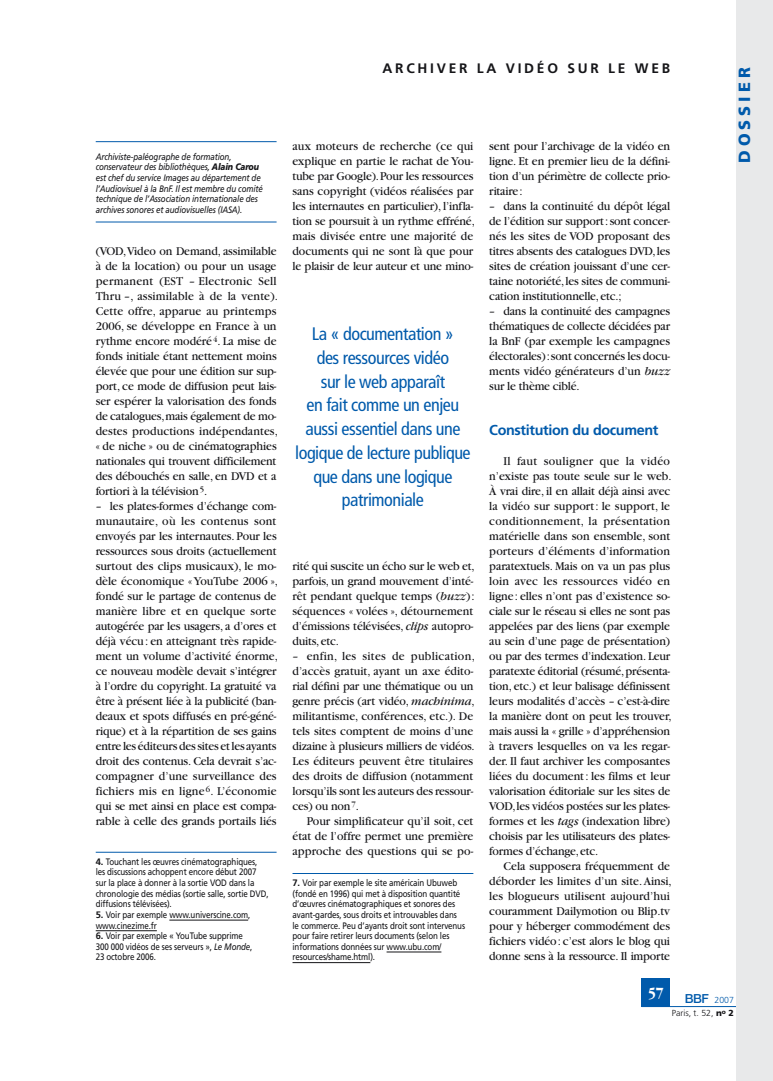
<style>
.page{position:relative;width:773px;height:1081px;background:#fff}
.page>*{position:absolute;margin:0;border:0;box-sizing:border-box;transform-origin:0 0}
.t1{font:condensed 18.12px/23.8px "Frutiger";letter-spacing:-.025em;color:#005aab;text-align:center}
.t2{font:900 16.25px "Frutiger";letter-spacing:.25em;color:#005aab}
.t3{font:700 16.25px "Garamond";color:#fff;scale:.85 1}
.t4{font:700 14.38px "Frutiger";letter-spacing:-.025em;color:#005aab}
.t5{font:700 13.75px "Frutiger";letter-spacing:.2em;color:#151518}
.t6{font:12.5px/15px "Garamond";letter-spacing:-.01em;color:#151518;scale:.95 1}
.t7{font:9.38px/10.6px "Frutiger";letter-spacing:-.015em;color:#151518;scale:.85 1}
.t8{font:italic 9.38px/10.6px "Frutiger";letter-spacing:-.015em;color:#151518;scale:.85 1}
.t9{font:300 8.75px/12.9px "Frutiger";color:#151518;text-align:right}
.s1{font-weight:900}
.s2{font-weight:700}
.s3{font-style:italic}
.s4{font-family:"Helvetica Neue";font-weight:500;font-size:12.5px;color:#005aab}
.s5{color:#005aab}
</style>
<div class="page">
<hr style="left:641px;top:1006px;width:131px;height:1px;background:#005aab">
<div style="left:641px;top:978px;width:29px;height:28px;background:#005aab"></div>
<div style="left:735px;top:0;width:37px;height:1081px;background:#e8e9ea"></div>
<hr style="left:96px;top:141px;width:180px;height:1px;background:#005aab">
<hr style="left:96px;top:222px;width:180px;height:1px;background:#005aab">
<hr style="left:96px;top:852px;width:180px;height:1px;background:#005aab">
<hr style="left:169px;top:920px;width:79px;height:1px;background:#151518">
<hr style="left:96px;top:930px;width:61px;height:1px;background:#151518">
<hr style="left:292px;top:873px;width:181px;height:1px;background:#005aab">
<hr style="left:386px;top:952px;width:55px;height:1px;background:#151518">
<hr style="left:292px;top:962px;width:78px;height:1px;background:#151518">
<p class="t8" style="left:96px;top:151px;width:198px">Archiviste-paléographe de formation, conservateur des bibliothèques, <span class="s1">Alain Carou </span>est chef du service Images au département de l’Audiovisuel à la BnF. Il est membre du comité technique de l’Association internationale des archives sonores et audiovisuelles (IASA).</p>
<p class="t6" style="left:96px;top:244px;width:193px">(VOD, Video on Demand, assimilable à de la location) ou pour un usage permanent (EST – Electronic Sell Thru –, assimilable à de la vente).<br>Cette offre, apparue au printemps 2006, se développe en France à un rythme encore modéré <sup>4</sup>. La mise de fonds initiale étant nettement moins élevée que pour une édition sur sup&shy;port, ce mode de diffusion peut lais&shy;ser espérer la valorisation des fonds de catalogues, mais également de mo&shy;destes productions indépendantes, « de niche » ou de cinématographies nationales qui trouvent difficilement des débouchés en salle, en DVD et a fortiori à la télévision <sup>5</sup>.</p>
<p class="t6" style="left:96px;top:499px;width:193px">– les plates-formes d’échange com&shy;munautaire, où les contenus sont envoyés par les internautes. Pour les ressources sous droits (actuellement surtout des clips musicaux), le mo&shy;dèle économique « YouTube 2006 », fondé sur le partage de contenus de manière libre et en quelque sorte autogérée par les usagers, a d’ores et déjà vécu : en atteignant très rapide&shy;ment un volume d’activité énorme, ce nouveau modèle devait s’intégrer à l’ordre du copyright. La gratuité va être à présent liée à la publicité (ban&shy;deaux et spots diffusés en pré-géné&shy;rique) et à la répartition de ses gains entre les éditeurs des sites et les ayants droit des contenus. Cela devrait s’ac&shy;compagner d’une surveillance des fichiers mis en ligne <sup>6</sup>. L’économie qui se met ainsi en place est compa&shy;rable à celle des grands portails liés</p>
<p class="t7" style="left:96px;top:856px;width:205px"><span class="s2">4.</span> Touchant les œuvres cinématographiques, les discussions achoppent encore début 2007 sur la place à donner à la sortie VOD dans la chronologie des médias (sortie salle, sortie DVD, diffusions télévisées).</p>
<p class="t7" style="left:96px;top:909px;width:183px"><span class="s2">5.</span> Voir par exemple www.universcine.com, www.cinezime.fr</p>
<p class="t7" style="left:96px;top:930px;width:186px"><span class="s2">6.</span> Voir par exemple « YouTube supprime<br>300 000 vidéos de ses serveurs », <span class="s3">Le Monde</span>,<br>23 octobre 2006.</p>
<p class="t5" style="left:382px;top:61px;width:289px">ARCHIVER LA VIDÉO SUR LE WEB</p>
<p class="t6" style="left:292px;top:139px;width:193px">aux moteurs de recherche (ce qui explique en partie le rachat de You&shy;tube par Google). Pour les ressources sans copyright (vidéos réalisées par les internautes en particulier), l’infla&shy;tion se poursuit à un rythme effréné, mais divisée entre une majorité de documents qui ne sont là que pour le plaisir de leur auteur et une mino-</p>
<h1 class="t1" style="left:295px;top:322px;width:177px">La « documentation »<br>des ressources vidéo<br>sur le web apparaît<br>en fait comme un enjeu aussi essentiel dans une logique de lecture publique que dans une logique patrimoniale</h1>
<p class="t6" style="left:292px;top:559px;width:193px">rité qui suscite un écho sur le web et, parfois, un grand mouvement d’inté&shy;rêt pendant quelque temps (<span class="s3">buzz</span>) : séquences « volées », détournement d’émissions télévisées, <span class="s3">clips</span> autopro&shy;duits, etc.</p>
<p class="t6" style="left:292px;top:649px;width:193px">– enfin, les sites de publication, d’accès gratuit, ayant un axe édito&shy;rial défini par une thématique ou un genre précis (art vidéo, <span class="s3">machinima</span>, militantisme, conférences, etc.). De tels sites comptent de moins d’une dizaine à plusieurs milliers de vidéos.<br>Les éditeurs peuvent être titulaires des droits de diffusion (notamment lorsqu’ils sont les auteurs des ressour&shy;ces) ou non <sup>7</sup>.</p>
<p class="t6" style="left:292px;top:814px;width:192px;text-align:justify;text-indent:14px">Pour simplificateur qu’il soit, cet état de l’offre permet une première approche des questions qui se po-</p>
<p class="t7" style="left:292px;top:877px;width:204px"><span class="s2">7.</span> Voir par exemple le site américain Ubuweb (fondé en 1996) qui met à disposition quantité d’œuvres cinématographiques et sonores des avant-gardes, sous droits et introuvables dans le commerce. Peu d’ayants droit sont intervenus pour faire retirer leurs documents (selon les informations données sur www.ubu.com/ resources/shame.html).</p>
<p class="t6" style="left:489px;top:139px;width:192px;text-align:justify">sent pour l’archivage de la vidéo en ligne. Et en premier lieu de la défini&shy;tion d’un périmètre de collecte prio&shy;ritaire :</p>
<p class="t6" style="left:489px;top:199px;width:192px;text-align:justify">– dans la continuité du dépôt légal de l’édition sur support : sont concer&shy;nés les sites de VOD proposant des titres absents des catalogues DVD, les sites de création jouissant d’une cer&shy;taine notoriété, les sites de communi&shy;cation institutionnelle, etc.;</p>
<p class="t6" style="left:489px;top:304px;width:192px;text-align:justify">– dans la continuité des campagnes thématiques de collecte décidées par la BnF (par exemple les campagnes électorales) : sont concernés les docu&shy;ments vidéo générateurs d’un <span class="s3">buzz </span>sur le thème ciblé.</p>
<p class="t4" style="left:489px;top:422px;width:171px">Constitution du document</p>
<p class="t6" style="left:489px;top:454px;width:193px;text-indent:14px">Il faut souligner que la vidéo n’existe pas toute seule sur le web.<br>À vrai dire, il en allait déjà ainsi avec la vidéo sur support : le support, le conditionnement, la présentation matérielle dans son ensemble, sont porteurs d’éléments d’information paratextuels. Mais on va un pas plus loin avec les ressources vidéo en ligne : elles n’ont pas d’existence so&shy;ciale sur le réseau si elles ne sont pas appelées par des liens (par exemple au sein d’une page de présentation) ou par des termes d’indexation. Leur paratexte éditorial (résumé, présenta&shy;tion, etc.) et leur balisage définissent leurs modalités d’accès – c’est-à-dire la manière dont on peut les trouver, mais aussi la « grille » d’appréhension à travers lesquelles on va les regar&shy;der. Il faut archiver les composantes liées du document : les films et leur valorisation éditoriale sur les sites de VOD, les vidéos postées sur les plates&shy;formes et les <span class="s3">tags</span> (indexation libre) choisis par les utilisateurs des plates&shy;formes d’échange, etc.</p>
<p class="t6" style="left:489px;top:859px;width:193px;text-indent:14px">Cela supposera fréquemment de déborder les limites d’un site. Ainsi, les blogueurs utilisent aujourd’hui couramment Dailymotion ou Blip.tv pour y héberger commodément des fichiers vidéo : c’est alors le blog qui donne sens à la ressource. Il importe</p>
<h2 class="t2" style="left:734px;top:163px;width:97px;rotate:-90deg">DOSSIER</h2>
<h2 class="t3" style="left:648px;top:984px;width:20px">57</h2>
<p class="t9" style="left:671px;top:993px;width:64px"><span class="s4">BBF</span> <span class="s5">2007<br></span>Paris, t. 52, <span class="s1">n</span><sup>o</sup> <span class="s1">2</span></p>
</div>
